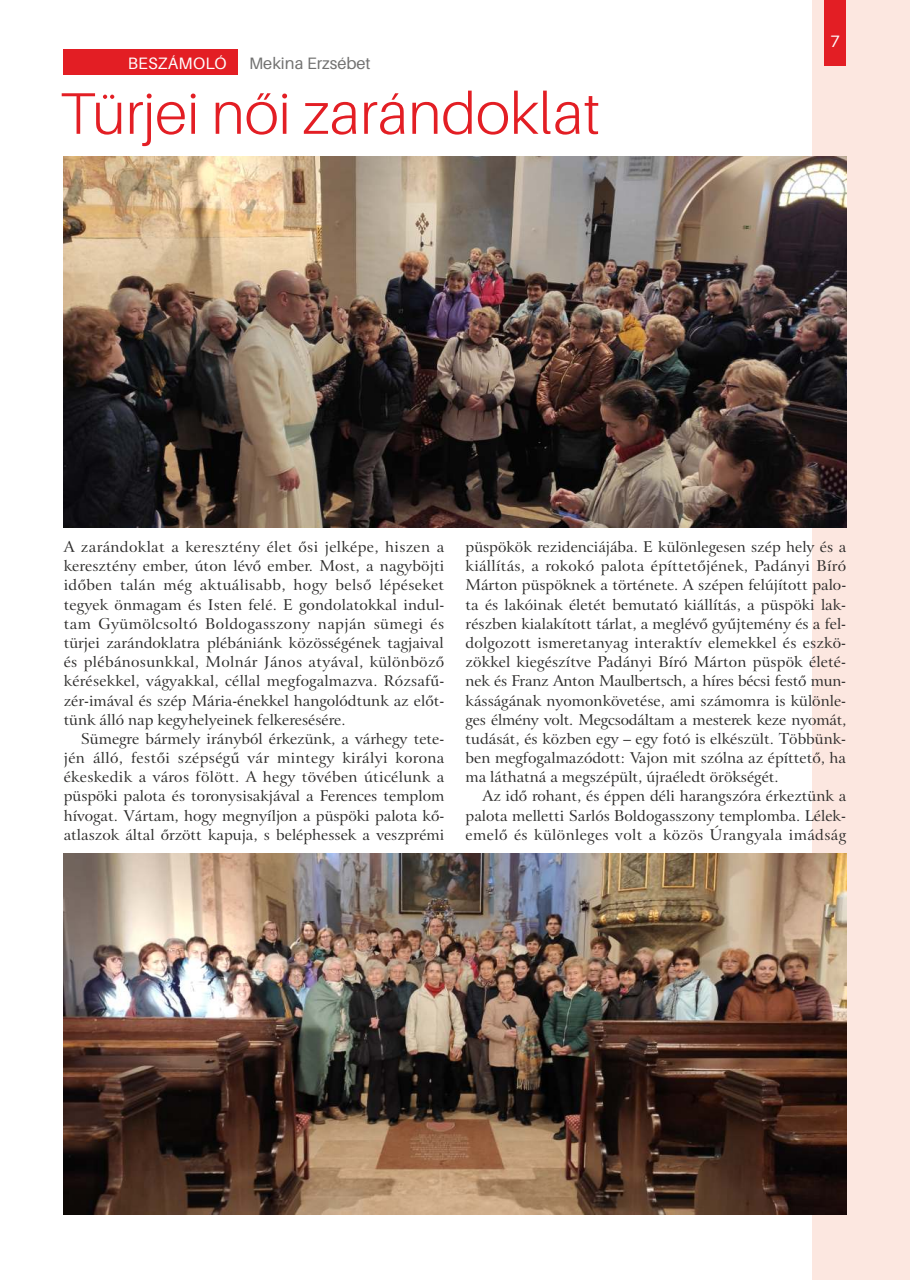
<style>
.page{position:relative;width:910px;height:1280px;background:#fff}
.page>*{position:absolute;margin:0;border:0;box-sizing:border-box;transform-origin:0 0}
.t1{font:300 58.8px "Aileron";color:#e31e24}
.t2{font:16.5px "Aileron";color:#727271}
.t3{font:16.5px "Aileron";letter-spacing:.01em;color:#fefefe}
.t4{font:15px/19.2px "H Bitstream Arrus BT";color:#2b2a29;text-align:justify}
</style>
<div class="page">
<div style="left:812px;top:0;width:98px;height:1280px;background:#fce7e0"></div>
<div style="left:824px;top:0;width:22px;height:66px;background:#e31e24"></div>
<div style="left:63px;top:49px;width:175px;height:26px;background:#e31e24"></div>
<img style="left:64px;top:157px;width:782px;height:371px">
<img style="left:64px;top:853px;width:782px;height:361px">
<p class="t3" style="left:128px;top:56px;width:100px">BESZÁMOLÓ</p>
<p class="t2" style="left:249px;top:56px;width:123px">Mekina Erzsébet</p>
<h1 class="t1" style="left:60px;top:89px;width:542px">Türjei női zarándoklat</h1>
<p class="t3" style="left:830px;top:35px;width:11px">7</p>
<p class="t4" style="left:64px;top:538px;width:382px">A zarándoklat a keresztény élet ősi jelképe, hiszen a keresztény ember, úton lévő ember. Most, a nagyböjti időben talán még aktuálisabb, hogy belső lépéseket tegyek önmagam és Isten felé. E gondolatokkal indul&shy;tam Gyümölcsoltó Boldogasszony napján sümegi és türjei zarándoklatra plébániánk közösségének tagjaival és plébánosunkkal, Molnár János atyával, különböző kérésekkel, vágyakkal, céllal megfogalmazva. Rózsafű&shy;zér-imával és szép Mária-énekkel hangolódtunk az előt&shy;tünk álló nap kegyhelyeinek felkeresésére.</p>
<p class="t4" style="left:64px;top:730px;width:382px;text-indent:17px">Sümegre bármely irányból érkezünk, a várhegy tete&shy;jén álló, festői szépségű vár mintegy királyi korona ékeskedik a város fölött. A hegy tövében úticélunk a püspöki palota és toronysisakjával a Ferences templom hívogat. Vártam, hogy megnyíljon a püspöki palota kő&shy;atlaszok által őrzött kapuja, s beléphessek a veszprémi</p>
<p class="t4" style="left:466px;top:538px;width:382px">püspökök rezidenciájába. E különlegesen szép hely és a kiállítás, a rokokó palota építtetőjének, Padányi Bíró Márton püspöknek a története. A szépen felújított palo&shy;ta és lakóinak életét bemutató kiállítás, a püspöki lak&shy;részben kialakított tárlat, a meglévő gyűjtemény és a fel&shy;dolgozott ismeretanyag interaktív elemekkel és eszkö&shy;zökkel kiegészítve Padányi Bíró Márton püspök életé&shy;nek és Franz Anton Maulbertsch, a híres bécsi festő mun&shy;kásságának nyomonkövetése, ami számomra is különle&shy;ges élmény volt. Megcsodáltam a mesterek keze nyomát, tudását, és közben egy – egy fotó is elkészült. Többünk&shy;ben megfogalmazódott: Vajon mit szólna az építtető, ha ma láthatná a megszépült, újraéledt örökségét.</p>
<p class="t4" style="left:466px;top:788px;width:382px;text-indent:17px">Az idő rohant, és éppen déli harangszóra érkeztünk a palota melletti Sarlós Boldogasszony templomba. Lélek&shy;emelő és különleges volt a közös Úrangyala imádság</p>
</div>
